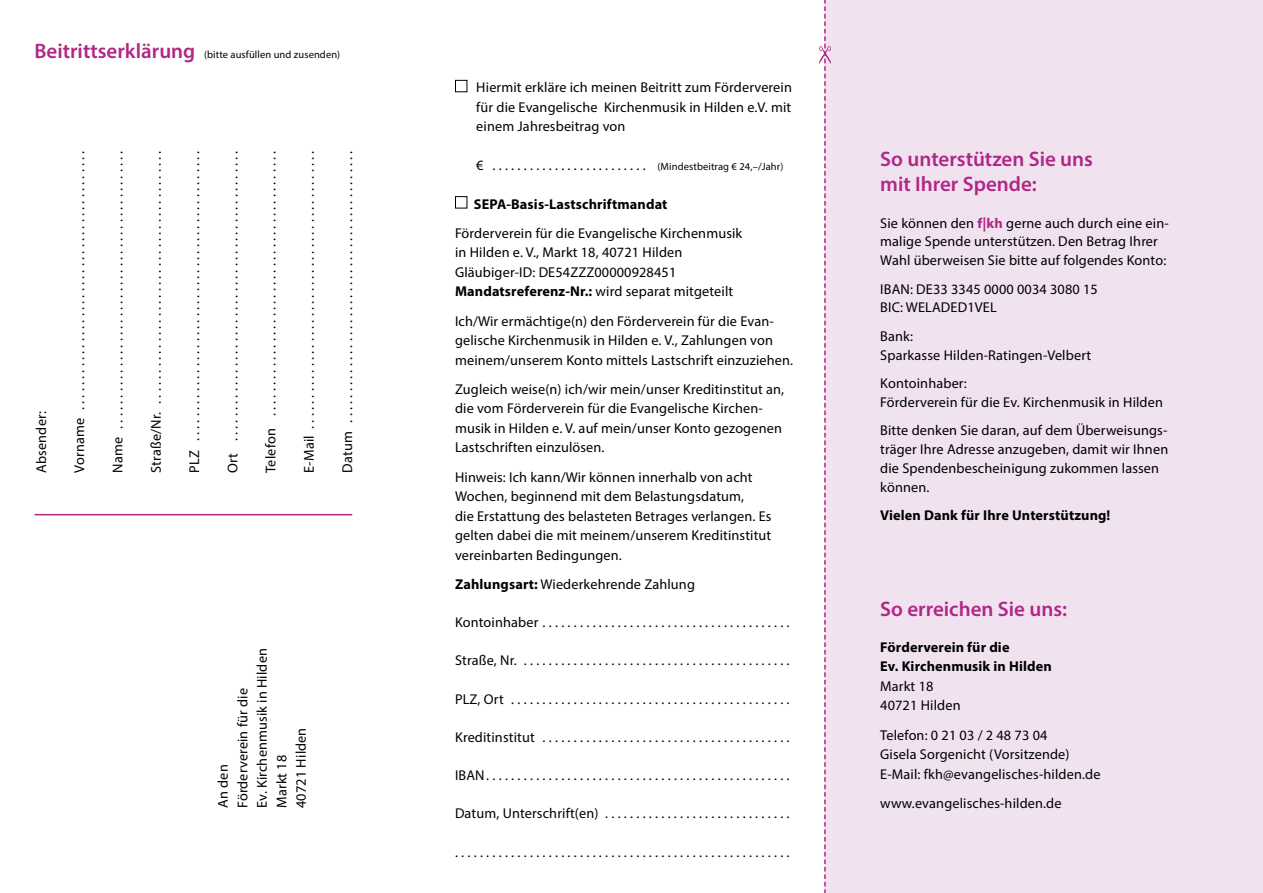
<style>
.page{position:relative;width:1263px;height:893px;background:#fff}
.page>*{position:absolute;margin:0;border:0;box-sizing:border-box;transform-origin:0 0}
.t1{font:600 21px/25.5px "Myriad Pro";color:#b02786}
.t2{font:14.25px/19.5px "Myriad Pro";letter-spacing:.01em;color:#000}
.t3{font:14.25px/19.5px "Myriad Pro";letter-spacing:.01em;color:#010202;text-align:justify}
.t4{font:700 14.25px/19.5px "Myriad Pro";letter-spacing:.01em;color:#000}
.t5{font:700 14.25px "Myriad Pro";letter-spacing:.01em;color:#010202}
.t6{font:10.5px "Myriad Pro";letter-spacing:.01em;color:#010202}
.s1{font-weight:400;font-size:10.5px;color:#010202}
.s2{font-weight:400;font-size:10.5px;color:#000}
.s3{font-family:"Myriad";font-weight:700}
.s4{font-weight:700;color:#b02786}
</style>
<div class="page">
<div style="left:825px;top:0;width:438px;height:893px;background:#f1e2f0"></div>
<div style="left:455px;top:80px;width:12px;height:12px;border:1px solid #000"></div>
<div style="left:455px;top:196px;width:12px;height:13px;border:1px solid #000"></div>
<svg style="left:819px;top:0;width:12px;height:893px"></svg>
<hr style="left:35px;top:514px;width:317px;height:1px;background:#b02786">
<h1 class="t1" style="left:34px;top:38px;width:307px">Beitrittserklärung <span class="s1">(bitte ausfüllen und</span> <span class="s2">zusenden)</span></h1>
<p class="t2" style="left:31px;top:473px;width:63px;rotate:-90deg">Absender:</p>
<p class="t2" style="left:70px;top:473px;width:323px;rotate:-90deg">Vorname ..........................................</p>
<p class="t2" style="left:108px;top:473px;width:323px;rotate:-90deg">Name .............................................</p>
<p class="t2" style="left:146px;top:473px;width:323px;rotate:-90deg">Straße/Nr. .........................................</p>
<p class="t2" style="left:184px;top:473px;width:323px;rotate:-90deg">PLZ ...............................................</p>
<p class="t2" style="left:223px;top:473px;width:323px;rotate:-90deg">Ort ...............................................</p>
<p class="t2" style="left:261px;top:473px;width:323px;rotate:-90deg">Telefon ...........................................</p>
<p class="t2" style="left:299px;top:473px;width:323px;rotate:-90deg">E-Mail .............................................</p>
<p class="t2" style="left:337px;top:473px;width:323px;rotate:-90deg">Datum ............................................</p>
<p class="t2" style="left:213px;top:808px;width:161px;rotate:-90deg">An den<br>Förderverein für die<br>Ev. Kirchenmusik in Hilden<br>Markt 18<br>40721 Hilden</p>
<p class="t3" style="left:476px;top:78px;width:317px">Hiermit erkläre ich meinen Beitritt zum Förderverein für die Evangelische Kirchenmusik in Hilden e.V. mit einem Jahresbeitrag von</p>
<p class="t3" style="left:476px;top:155px;width:18px">€ .........................</p>
<p class="t6" style="left:657px;top:160px;width:127px">(Mindestbeitrag € 24,–/Jahr)</p>
<p class="t5" style="left:474px;top:194px;width:195px">SEPA-Basis-Lastschriftmandat</p>
<p class="t2" style="left:455px;top:223px;width:289px">Förderverein für die Evangelische Kirchenmusik in Hilden e. V., Markt 18, 40721 Hilden Gläubiger-ID: DE54ZZZ00000928451<br><span class="s3">Mandatsreferenz-Nr.:</span> wird separat mitgeteilt</p>
<p class="t2" style="left:455px;top:311px;width:340px">Ich/Wir ermächtige(n) den Förderverein für die Evan&shy;gelische Kirchenmusik in Hilden e. V., Zahlungen von meinem/unserem Konto mittels Lastschrift einzuziehen.</p>
<p class="t2" style="left:455px;top:379px;width:331px">Zugleich weise(n) ich/wir mein/unser Kreditinstitut an, die vom Förderverein für die Evangelische Kirchen&shy;musik in Hilden e. V. auf mein/unser Konto gezogenen Lastschriften einzulösen.</p>
<p class="t2" style="left:455px;top:467px;width:318px">Hinweis: Ich kann/Wir können innerhalb von acht Wochen, beginnend mit dem Belastungsdatum,<br>die Erstattung des belasteten Betrages verlangen. Es gelten dabei die mit meinem/unserem Kreditinstitut vereinbarten Bedingungen.</p>
<p class="t2" style="left:455px;top:574px;width:241px"><span class="s3">Zahlungsart:</span> Wiederkehrende Zahlung</p>
<p class="t3" style="left:455px;top:612px;width:91px">Kontoinhaber .........................................</p>
<p class="t3" style="left:455px;top:651px;width:73px">Straße, Nr. ............................................</p>
<p class="t3" style="left:455px;top:689px;width:58px">PLZ, Ort ..............................................</p>
<p class="t3" style="left:455px;top:727px;width:89px">Kreditinstitut .........................................</p>
<p class="t3" style="left:455px;top:765px;width:34px">IBAN..................................................</p>
<p class="t3" style="left:455px;top:804px;width:152px">Datum, Unterschrift(en) ...............................</p>
<p class="t3" style="left:455px;top:842px;width:336px">. . . . . . . . . . . . . . . . . . . . . . . . . . . . . . . . . . . . . . . . . . . . . . . . . . . . . .</p>
<h1 class="t1" style="left:880px;top:146px;width:214px">So unterstützen Sie uns mit Ihrer Spende:</h1>
<p class="t2" style="left:880px;top:213px;width:289px;line-height:18.8px">Sie können den <span class="s4">f|kh</span> gerne auch durch eine ein&shy;malige Spende unterstützen. Den Betrag Ihrer<br>Wahl überweisen Sie bitte auf folgendes Konto:</p>
<p class="t2" style="left:880px;top:279px;width:219px;line-height:18.8px">IBAN: DE33 3345 0000 0034 3080 15<br>BIC: WELADED1VEL</p>
<p class="t2" style="left:880px;top:326px;width:212px;line-height:18.8px">Bank:<br>Sparkasse Hilden-Ratingen-Velbert</p>
<p class="t2" style="left:880px;top:374px;width:284px;line-height:18.8px">Kontoinhaber:<br>Förderverein für die Ev. Kirchenmusik in Hilden</p>
<p class="t2" style="left:880px;top:421px;width:289px;line-height:18.8px">Bitte denken Sie daran, auf dem Überweisungs&shy;träger Ihre Adresse anzugeben, damit wir Ihnen die Spendenbescheinigung zukommen lassen können.</p>
<p class="t4" style="left:880px;top:505px;width:232px">Vielen Dank für Ihre Unterstützung!</p>
<h1 class="t1" style="left:880px;top:596px;width:188px">So erreichen Sie uns:</h1>
<p class="t4" style="left:880px;top:637px;width:173px">Förderverein für die<br>Ev. Kirchenmusik in Hilden</p>
<p class="t2" style="left:880px;top:676px;width:82px">Markt 18<br>40721 Hilden</p>
<p class="t2" style="left:880px;top:725px;width:222px">Telefon: 0 21 03 / 2 48 73 04<br>Gisela Sorgenicht (Vorsitzende)<br>E-Mail: fkh@evangelisches-hilden.de</p>
<p class="t2" style="left:880px;top:793px;width:183px">www.evangelisches-hilden.de</p>
</div>
